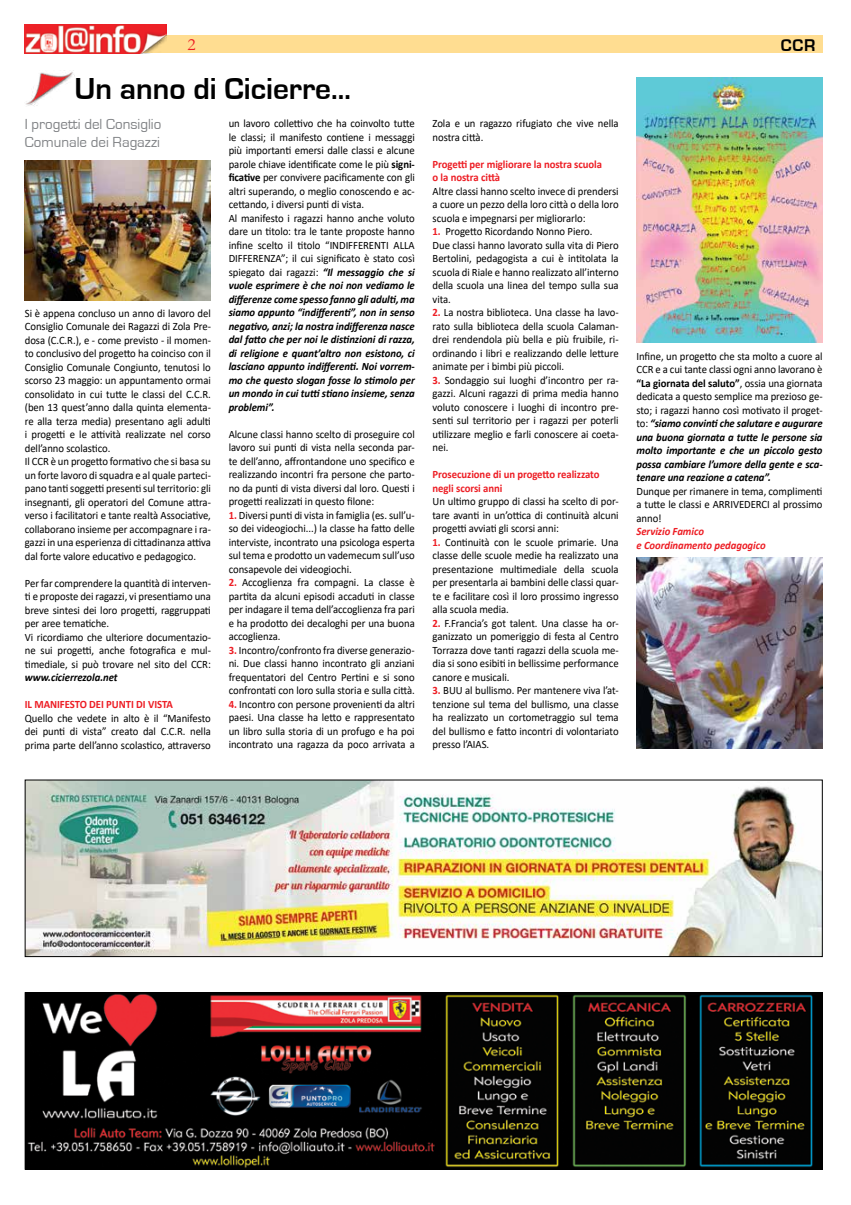
<style>
.page{position:relative;width:851px;height:1205px;background:#fff}
.page>*{position:absolute;margin:0;border:0;box-sizing:border-box;transform-origin:0 0}
.t1{font:700 31.25px "Eurostile";color:#000}
.t2{font:700 17.5px "Eurostile";color:#000}
.t3{font:17.5px "Garamond";color:#ed1d24}
.t4{font:15px/18px "Eurostile";color:#808285}
.t5{font:11.25px/13.5px "Calibri";letter-spacing:-.005em;color:#000;text-align:justify;scale:.95 1}
.t6{font:700 11.25px/13.5px "Calibri";letter-spacing:-.005em;color:#ed1d24;scale:.95 1}
.t7{font:italic 700 11.25px/13.5px "Calibri";letter-spacing:-.005em;color:#ed1d24;scale:.95 1}
.t8{font:italic 700 11.25px "Calibri";letter-spacing:-.005em;color:#000;scale:.95 1}
.s1{font-weight:700}
.s2{font-weight:700;font-style:italic}
.s3{font-weight:700;color:#ed1d24}
</style>
<div class="page">
<div style="left:25px;top:35px;width:797px;height:18px;background:#ffdd91"></div>
<img style="left:25px;top:25px;width:142px;height:28px">
<img style="left:27px;top:994px;width:793px;height:173px">
<div style="left:25px;top:992px;width:797px;height:177px;border:1px solid #000"></div>
<img style="left:26px;top:72px;width:48px;height:34px">
<img style="left:27px;top:782px;width:793px;height:173px">
<div style="left:25px;top:780px;width:797px;height:177px;border:1px solid #000"></div>
<img style="left:25px;top:160px;width:186px;height:140px">
<img style="left:636px;top:78px;width:186px;height:264px">
<img style="left:636px;top:557px;width:186px;height:192px">
<h2 class="t3" style="left:187px;top:33px;width:10px">2</h2>
<h2 class="t2" style="left:780px;top:35px;width:36px">CCR</h2>
<h1 class="t1" style="left:74px;top:71px;width:278px">Un anno di Cicierre…</h1>
<p class="t5" style="left:229px;top:116px;width:197px;text-align:left">un lavoro collettivo che ha coinvolto tutte le classi; il manifesto contiene i messaggi più importanti emersi dalle classi e alcune parole chiave identificate come le più <span class="s1">signi&shy;ficative</span> per convivere pacificamente con gli altri superando, o meglio conoscendo e ac&shy;cettando, i diversi punti di vista.<br>Al manifesto i ragazzi hanno anche voluto dare un titolo: tra le tante proposte hanno infine scelto il titolo “INDIFFERENTI ALLA DIFFERENZA”; il cui significato è stato così spiegato dai ragazzi: <span class="s2">“Il messaggio che si vuole esprimere è che noi non vediamo le differenze come spesso fanno gli adulti, ma siamo appunto “indifferenti”, non in senso negativo, anzi; la nostra indifferenza nasce dal fatto che per noi le distinzioni di razza, di religione e quant’altro non esistono, ci lasciano appunto indifferenti. Noi vorrem&shy;mo che questo slogan fosse lo stimolo per un mondo in cui tutti stiano insieme, senza problemi”.</span></p>
<p class="t5" style="left:229px;top:427px;width:197px">Alcune classi hanno scelto di proseguire col lavoro sui punti di vista nella seconda par&shy;te dell’anno, affrontandone uno specifico e realizzando incontri fra persone che parto&shy;no da punti di vista diversi dal loro. Questi i progetti realizzati in questo filone:</p>
<p class="t5" style="left:229px;top:508px;width:197px"><span class="s3">1.</span> Diversi punti di vista in famiglia (es. sull’u&shy;so dei videogiochi...) la classe ha fatto delle interviste, incontrato una psicologa esperta sul tema e prodotto un vademecum sull’uso consapevole dei videogiochi.</p>
<p class="t5" style="left:229px;top:575px;width:197px"><span class="s3">2.</span> Accoglienza fra compagni. La classe è partita da alcuni episodi accaduti in classe per indagare il tema dell’accoglienza fra pari e ha prodotto dei decaloghi per una buona accoglienza.</p>
<p class="t5" style="left:229px;top:643px;width:197px"><span class="s3">3.</span> Incontro/confronto fra diverse generazio&shy;ni. Due classi hanno incontrato gli anziani frequentatori del Centro Pertini e si sono confrontati con loro sulla storia e sulla città.</p>
<p class="t5" style="left:229px;top:697px;width:197px"><span class="s3">4.</span> Incontro con persone provenienti da altri paesi. Una classe ha letto e rappresentato un libro sulla storia di un profugo e ha poi incontrato una ragazza da poco arrivata a</p>
<h3 class="t4" style="left:25px;top:115px;width:138px">I progetti del Consiglio<br>Comunale dei Ragazzi</h3>
<p class="t5" style="left:432px;top:116px;width:197px">Zola e un ragazzo rifugiato che vive nella nostra città.</p>
<p class="t6" style="left:432px;top:157px;width:180px">Progetti per migliorare la nostra scuola o la nostra città</p>
<p class="t5" style="left:432px;top:184px;width:197px">Altre classi hanno scelto invece di prendersi a cuore un pezzo della loro città o della loro scuola e impegnarsi per migliorarlo:</p>
<p class="t5" style="left:432px;top:224px;width:197px;text-align:left"><span class="s3">1.</span> Progetto Ricordando Nonno Piero.<br>Due classi hanno lavorato sulla vita di Piero Bertolini, pedagogista a cui è intitolata la scuola di Riale e hanno realizzato all’interno della scuola una linea del tempo sulla sua vita.</p>
<p class="t5" style="left:432px;top:305px;width:197px"><span class="s3">2.</span> La nostra biblioteca. Una classe ha lavo&shy;rato sulla biblioteca della scuola Calaman&shy;drei rendendola più bella e più fruibile, ri&shy;ordinando i libri e realizzando delle letture animate per i bimbi più piccoli.</p>
<p class="t5" style="left:432px;top:373px;width:197px"><span class="s3">3.</span> Sondaggio sui luoghi d’incontro per ra&shy;gazzi. Alcuni ragazzi di prima media hanno voluto conoscere i luoghi di incontro pre&shy;senti sul territorio per i ragazzi per poterli utilizzare meglio e farli conoscere ai coeta&shy;nei.</p>
<p class="t6" style="left:432px;top:468px;width:177px">Prosecuzione di un progetto realizzato negli scorsi anni</p>
<p class="t5" style="left:432px;top:494px;width:197px">Un ultimo gruppo di classi ha scelto di por&shy;tare avanti in un’ottica di continuità alcuni progetti avviati gli scorsi anni:</p>
<p class="t5" style="left:432px;top:535px;width:197px"><span class="s3">1.</span> Continuità con le scuole primarie. Una classe delle scuole medie ha realizzato una presentazione multimediale della scuola per presentarla ai bambini delle classi quar&shy;te e facilitare così il loro prossimo ingresso alla scuola media.</p>
<p class="t5" style="left:432px;top:616px;width:197px"><span class="s3">2.</span> F.Francia’s got talent. Una classe ha or&shy;ganizzato un pomeriggio di festa al Centro Torrazza dove tanti ragazzi della scuola me&shy;dia si sono esibiti in bellissime performance canore e musicali.</p>
<p class="t5" style="left:432px;top:683px;width:197px"><span class="s3">3.</span> BUU al bullismo. Per mantenere viva l’at&shy;tenzione sul tema del bullismo, una classe ha realizzato un cortometraggio sul tema del bullismo e fatto incontri di volontariato presso l’AIAS.</p>
<p class="t5" style="left:25px;top:306px;width:197px;text-align:left">Si è appena concluso un anno di lavoro del Consiglio Comunale dei Ragazzi di Zola Pre&shy;dosa (C.C.R.), e - come previsto - il momen&shy;to conclusivo del progetto ha coinciso con il Consiglio Comunale Congiunto, tenutosi lo scorso 23 maggio: un appuntamento ormai consolidato in cui tutte le classi del C.C.R. (ben 13 quest’anno dalla quinta elementa&shy;re alla terza media) presentano agli adulti i progetti e le attività realizzate nel corso dell’anno scolastico.<br>Il CCR è un progetto formativo che si basa su un forte lavoro di squadra e al quale parteci&shy;pano tanti soggetti presenti sul territorio: gli insegnanti, gli operatori del Comune attra&shy;verso i facilitatori e tante realtà Associative, collaborano insieme per accompagnare i ra&shy;gazzi in una esperienza di cittadinanza attiva dal forte valore educativo e pedagogico.</p>
<p class="t5" style="left:25px;top:576px;width:197px;text-align:left">Per far comprendere la quantità di interven&shy;ti e proposte dei ragazzi, vi presentiamo una breve sintesi dei loro progetti, raggruppati per aree tematiche.<br>Vi ricordiamo che ulteriore documentazio&shy;ne sui progetti, anche fotografica e mul&shy;timediale, si può trovare nel sito del CCR:</p>
<p class="t8" style="left:25px;top:670px;width:99px">www.cicierrezola.net</p>
<p class="t6" style="left:25px;top:698px;width:157px">IL MANIFESTO DEI PUNTI DI VISTA</p>
<p class="t5" style="left:25px;top:711px;width:197px">Quello che vedete in alto è il “Manifesto dei punti di vista” creato dal C.C.R. nella prima parte dell’anno scolastico, attraverso</p>
<p class="t5" style="left:636px;top:349px;width:197px">Infine, un progetto che sta molto a cuore al CCR e a cui tante classi ogni anno lavorano è <span class="s1">“La giornata del saluto”</span>, ossia una giornata dedicata a questo semplice ma prezioso ge&shy;sto; i ragazzi hanno così motivato il proget&shy;to: <span class="s2">“siamo convinti che salutare e augurare una buona giornata a tutte le persone sia molto importante e che un piccolo gesto possa cambiare l’umore della gente e sca&shy;tenare una reazione a catena”.</span></p>
<p class="t5" style="left:636px;top:484px;width:197px">Dunque per rimanere in tema, complimenti a tutte le classi e ARRIVEDERCI al prossimo anno!</p>
<p class="t7" style="left:636px;top:524px;width:137px">Servizio Famico<br>e Coordinamento pedagogico</p>
</div>
